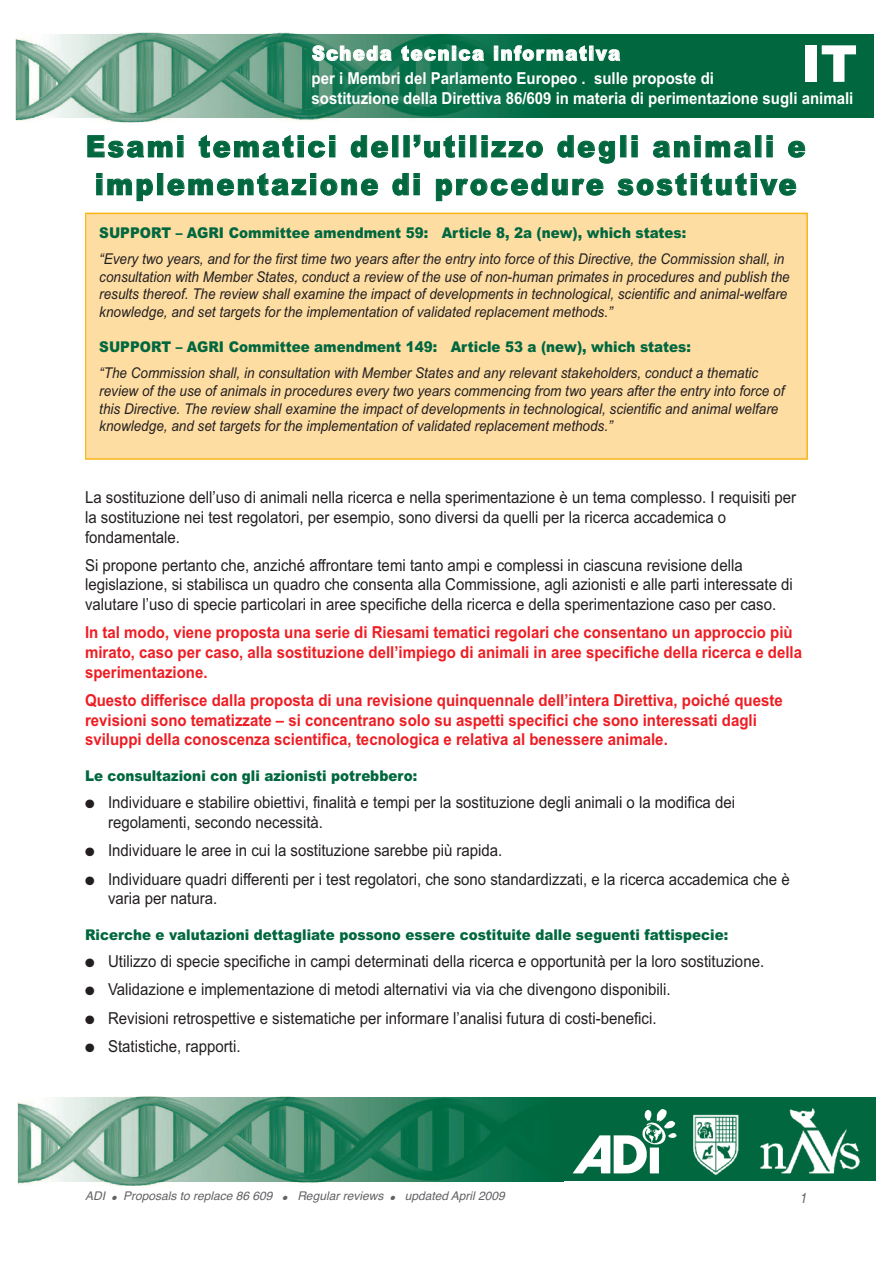
<style>
.page{position:relative;width:893px;height:1263px;background:#fff}
.page>*{position:absolute;margin:0;border:0;box-sizing:border-box;transform-origin:0 0}
.t1{font:900 51px "Arial";color:#fff}
.t2{font:900 29.7px/37.8px "Arial";letter-spacing:.085em;color:#00673e;text-align:center;scale:.91 1}
.t3{font:900 19.8px "Arial";letter-spacing:.085em;color:#fff;scale:.91 1}
.t4{font:16.5px/19.6px "Arial";color:#231f20;scale:.91 1}
.t5{font:700 16.5px/19.6px "Arial";color:#ee1d23;scale:.91 1}
.t6{font:700 16.5px/20.9px "Arial";color:#fff;scale:.91 1}
.t7{font:italic 14.85px/17.7px "Arial";color:#231f20;scale:.91 1}
.t8{font:900 14.85px "Arial";color:#00673e;scale:.91 1}
.t9{font:italic 14.4px "Helvetica";color:#636366;scale:.83 1}
.t10{font:italic 12px "Helvetica";color:#636366}
</style>
<div class="page">
<img style="left:16px;top:33px;width:538px;height:89px">
<div style="left:552px;top:34px;width:321px;height:84px;background:#00673e"></div>
<img style="left:35px;top:34px;width:517px;height:84px">
<img style="left:18px;top:1096px;width:544px;height:90px">
<div style="left:554px;top:1097px;width:321px;height:84px;background:#00673e"></div>
<img style="left:37px;top:1097px;width:517px;height:84px">
<img style="left:572px;top:1109px;width:105px;height:65px">
<img style="left:693px;top:1114px;width:46px;height:62px">
<img style="left:760px;top:1108px;width:101px;height:66px">
<div style="left:87px;top:214px;width:719px;height:244px;background:#fedda3"></div>
<div style="left:85px;top:213px;width:723px;height:247px;border:2px solid #fbb416"></div>
<h1 class="t1" style="left:801px;top:34px;width:58px">IT</h1>
<p class="t3" style="left:312px;top:42px;width:340px">Scheda tecnica informativa</p>
<p class="t6" style="left:311px;top:67px;width:597px">per i Membri del Parlamento Europeo . sulle proposte di<br>sostituzione della Direttiva 86/609 in materia di perimentazione sugli animali</p>
<h2 class="t2" style="left:86px;top:128px;width:792px">Esami tematici dell’utilizzo degli animali e implementazione di procedure sostitutive</h2>
<p class="t8" style="left:99px;top:224px;width:647px">SUPPORT – AGRI Committee amendment 59: Article 8, 2a (new), which states:</p>
<p class="t7" style="left:99px;top:250px;width:760px">“Every two years, and for the first time two years after the entry into force of this Directive, the Commission shall, in consultation with Member States, conduct a review of the use of non-human primates in procedures and publish the results thereof. The review shall examine the impact of developments in technological, scientific and animal-welfare knowledge, and set targets for the implementation of validated replacement methods.”</p>
<p class="t8" style="left:99px;top:338px;width:651px">SUPPORT – AGRI Committee amendment 149: Article 53 a (new), which states:</p>
<p class="t7" style="left:99px;top:364px;width:754px">“The Commission shall, in consultation with Member States and any relevant stakeholders, conduct a thematic review of the use of animals in procedures every two years commencing from two years after the entry into force of this Directive. The review shall examine the impact of developments in technological, scientific and animal welfare knowledge, and set targets for the implementation of validated replacement methods.”</p>
<p class="t4" style="left:85px;top:488px;width:783px">La sostituzione dell’uso di animali nella ricerca e nella sperimentazione è un tema complesso. I requisiti per la sostituzione nei test regolatori, per esempio, sono diversi da quelli per la ricerca accademica o fondamentale.</p>
<p class="t4" style="left:85px;top:555px;width:779px">Si propone pertanto che, anziché affrontare temi tanto ampi e complessi in ciascuna revisione della legislazione, si stabilisca un quadro che consenta alla Commissione, agli azionisti e alle parti interessate di valutare l’uso di specie particolari in aree specifiche della ricerca e della sperimentazione caso per caso.</p>
<p class="t5" style="left:85px;top:623px;width:789px">In tal modo, viene proposta una serie di Riesami tematici regolari che consentano un approccio più mirato, caso per caso, alla sostituzione dell’impiego di animali in aree specifiche della ricerca e della sperimentazione.</p>
<p class="t5" style="left:85px;top:690px;width:768px">Questo differisce dalla proposta di una revisione quinquennale dell’intera Direttiva, poiché queste revisioni sono tematizzate – si concentrano solo su aspetti specifici che sono interessati dagli sviluppi della conoscenza scientifica, tecnologica e relativa al benessere animale.</p>
<p class="t8" style="left:85px;top:767px;width:366px">Le consultazioni con gli azionisti potrebbero:</p>
<p class="t4" style="left:108px;top:793px;width:690px;text-indent:-23px">● Individuare e stabilire obiettivi, finalità e tempi per la sostituzione degli animali o la modifica dei regolamenti, secondo necessità.</p>
<p class="t4" style="left:85px;top:841px;width:460px">● Individuare le aree in cui la sostituzione sarebbe più rapida.</p>
<p class="t4" style="left:108px;top:869px;width:751px;text-indent:-23px">● Individuare quadri differenti per i test regolatori, che sono standardizzati, e la ricerca accademica che è varia per natura.</p>
<p class="t8" style="left:85px;top:926px;width:708px">Ricerche e valutazioni dettagliate possono essere costituite dalle seguenti fattispecie:</p>
<p class="t4" style="left:85px;top:952px;width:748px">● Utilizzo di specie specifiche in campi determinati della ricerca e opportunità per la loro sostituzione.</p>
<p class="t4" style="left:85px;top:980px;width:645px">● Validazione e implementazione di metodi alternativi via via che divengono disponibili.</p>
<p class="t4" style="left:85px;top:1008px;width:630px">● Revisioni retrospettive e sistematiche per informare l’analisi futura di costi-benefici.</p>
<p class="t4" style="left:85px;top:1036px;width:172px">● Statistiche, rapporti.</p>
<p class="t10" style="left:85px;top:1188px;width:421px">ADI ● Proposals to replace 86 609 ● Regular reviews ● updated April 2009</p>
<p class="t9" style="left:800px;top:1189px;width:10px">1</p>
</div>
